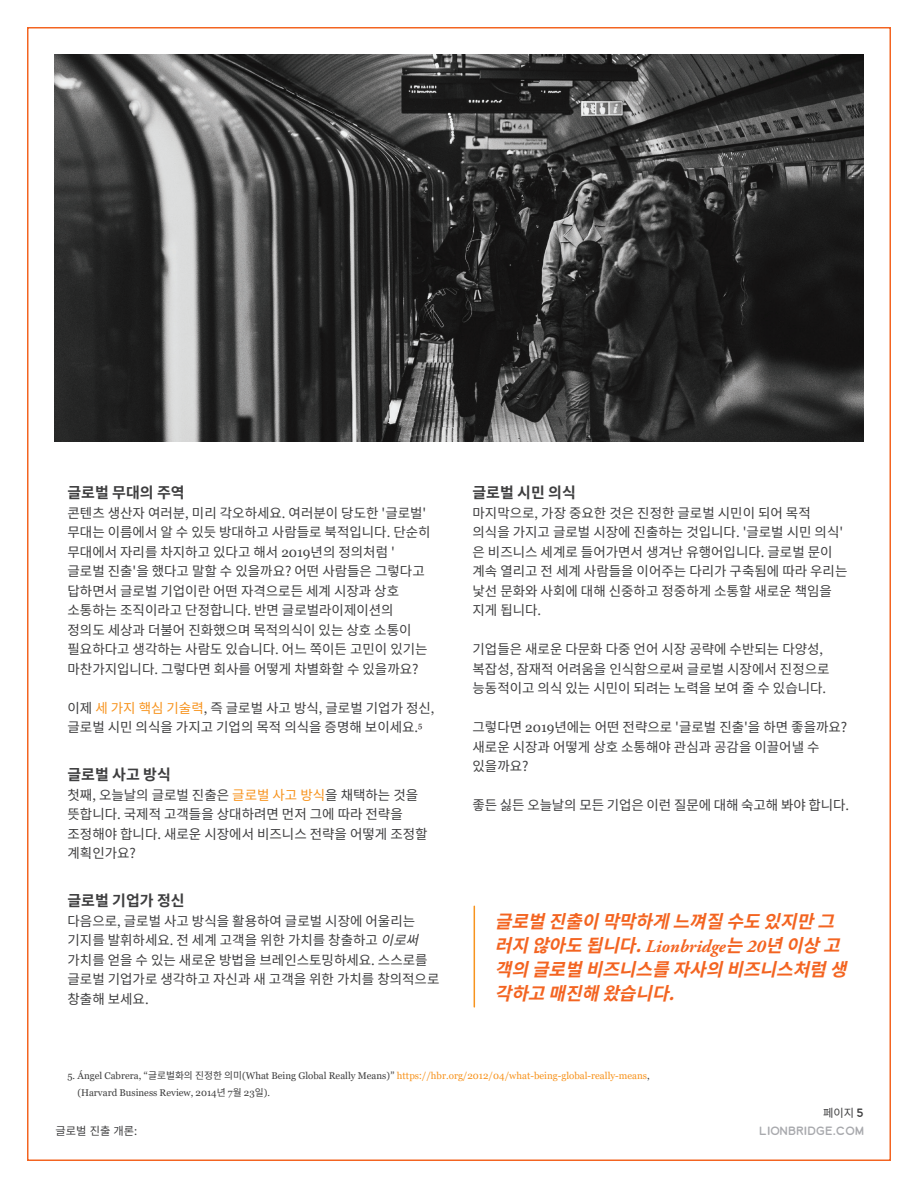
<style>
.page{position:relative;width:918px;height:1188px;background:#fff}
.page>*{position:absolute;margin:0;border:0;box-sizing:border-box;transform-origin:0 0}
.t1{font:italic 700 18px/24px "Noto Sans CJ Kkr";color:#f36421}
.t2{font:700 15px "Noto Sans CJ Kkr";color:#3e3e3f}
.t3{font:13.5px/19.5px "Noto Sans CJ Kkr";color:#3e3e3f}
.t4{font:11.25px "Lionbridge Sans";color:#a8a9ad}
.t5{font:11.25px "Noto Sans CJ Kkr";color:#3e3e3f}
.t6{font:9.75px/16.5px "Georgia";color:#3f3f3f}
.s1{font-family:"Georgia"}
.s2{color:#f7931d}
.s3{font-style:italic}
.s4{font-family:"Adobe Garamond Pro"}
.s5{font-family:"Noto Sans CJ Kkr"}
.s6{font-family:"Noto Sans CJ Kkr";color:#f7931d}
.s7{font-family:"Lionbridge Sans"}
</style>
<div class="page">
<img style="left:54px;top:54px;width:810px;height:387px">
<hr style="left:474px;top:906px;width:1px;height:101px;background:#f7931d">
<p class="t2" style="left:68px;top:484px;width:119px">글로벌 무대의 주역</p>
<p class="t3" style="left:68px;top:503px;width:365px">콘텐츠 생산자 여러분<span class="s1">,</span> 미리 각오하세요<span class="s1">.</span> 여러분이 당도한 '글로벌' 무대는 이름에서 알 수 있듯 방대하고 사람들로 북적입니다<span class="s1">.</span> 단순히 무대에서 자리를 차지하고 있다고 해서 <span class="s1">2019</span>년의 정의처럼 ' 글로벌 진출'을 했다고 말할 수 있을까요? 어떤 사람들은 그렇다고 답하면서 글로벌 기업이란 어떤 자격으로든 세계 시장과 상호 소통하는 조직이라고 단정합니다<span class="s1">.</span> 반면 글로벌라이제이션의 정의도 세상과 더불어 진화했으며 목적의식이 있는 상호 소통이 필요하다고 생각하는 사람도 있습니다<span class="s1">.</span> 어느 쪽이든 고민이 있기는 마찬가지입니다<span class="s1">.</span> 그렇다면 회사를 어떻게 차별화할 수 있을까요?</p>
<p class="t3" style="left:68px;top:698px;width:369px">이제 <span class="s2">세 가지 핵심 기술력</span><span class="s1">,</span> 즉 글로벌 사고 방식<span class="s1">,</span> 글로벌 기업가 정신<span class="s1">, </span>글로벌 시민 의식을 가지고 기업의 목적 의식을 증명해 보이세요<span class="s1">.</span><sup>5</sup></p>
<p class="t2" style="left:68px;top:766px;width:105px">글로벌 사고 방식</p>
<p class="t3" style="left:68px;top:785px;width:362px">첫째<span class="s1">,</span> 오늘날의 글로벌 진출은 <span class="s2">글로벌 사고 방식</span>을 채택하는 것을 뜻합니다<span class="s1">.</span> 국제적 고객들을 상대하려면 먼저 그에 따라 전략을 조정해야 합니다<span class="s1">.</span> 새로운 시장에서 비즈니스 전략을 어떻게 조정할 계획인가요?</p>
<p class="t2" style="left:68px;top:892px;width:119px">글로벌 기업가 정신</p>
<p class="t3" style="left:68px;top:911px;width:373px">다음으로<span class="s1">,</span> 글로벌 사고 방식을 활용하여 글로벌 시장에 어울리는 기지를 발휘하세요<span class="s1">.</span> 전 세계 고객을 위한 가치를 창출하고 <span class="s3">이로써 </span>가치를 얻을 수 있는 새로운 방법을 브레인스토밍하세요<span class="s1">.</span> 스스로를 글로벌 기업가로 생각하고 자신과 새 고객을 위한 가치를 창의적으로 창출해 보세요<span class="s1">.</span></p>
<p class="t2" style="left:472px;top:484px;width:105px">글로벌 시민 의식</p>
<p class="t3" style="left:472px;top:503px;width:376px">마지막으로<span class="s1">,</span> 가장 중요한 것은 진정한 글로벌 시민이 되어 목적 의식을 가지고 글로벌 시장에 진출하는 것입니다<span class="s1">.</span> '글로벌 시민 의식' 은 비즈니스 세계로 들어가면서 생겨난 유행어입니다<span class="s1">.</span> 글로벌 문이 계속 열리고 전 세계 사람들을 이어주는 다리가 구축됨에 따라 우리는 낯선 문화와 사회에 대해 신중하고 정중하게 소통할 새로운 책임을 지게 됩니다<span class="s1">.</span></p>
<p class="t3" style="left:472px;top:640px;width:359px">기업들은 새로운 다문화 다중 언어 시장 공략에 수반되는 다양성<span class="s1">, </span>복잡성<span class="s1">,</span> 잠재적 어려움을 인식함으로써 글로벌 시장에서 진정으로 능동적이고 의식 있는 시민이 되려는 노력을 보여 줄 수 있습니다<span class="s1">.</span></p>
<p class="t3" style="left:472px;top:718px;width:376px">그렇다면 <span class="s1">2019</span>년에는 어떤 전략으로 '글로벌 진출'을 하면 좋을까요? 새로운 시장과 어떻게 상호 소통해야 관심과 공감을 이끌어낼 수 있을까요?</p>
<p class="t3" style="left:472px;top:796px;width:378px">좋든 싫든 오늘날의 모든 기업은 이런 질문에 대해 숙고해 봐야 합니다<span class="s1">.</span></p>
<p class="t1" style="left:495px;top:910px;width:364px">글로벌진출이막막하게느껴질수도있지만그 러지않아도됩니다.<span class="s4">Lionbridge</span>는<span class="s4">20</span>년이상고 객의글로벌비즈니스를자사의비즈니스처럼생 각하고매진해왔습니다.</p>
<p class="t6" style="left:77px;top:1068px;width:574px;text-indent:-10px">5. Ángel Cabrera, <span class="s5">“글로벌화의 진정한 의미</span>(What Being Global Really Means)<span class="s5">”</span> <span class="s2">https</span><span class="s6">:</span><span class="s2">//hbr.org/2012/04/what-being-global-really-means</span>, (Harvard Business Review, 2014<span class="s5">년</span> 7<span class="s5">월</span> 23<span class="s5">일</span>).</p>
<p class="t5" style="left:56px;top:1124px;width:83px">글로벌 진출 개론:</p>
<p class="t5" style="left:823px;top:1107px;width:42px">페이지 <span class="s7">5</span></p>
<p class="t4" style="left:759px;top:1123px;width:106px">LIONBRIDGE.COM</p>
</div>
